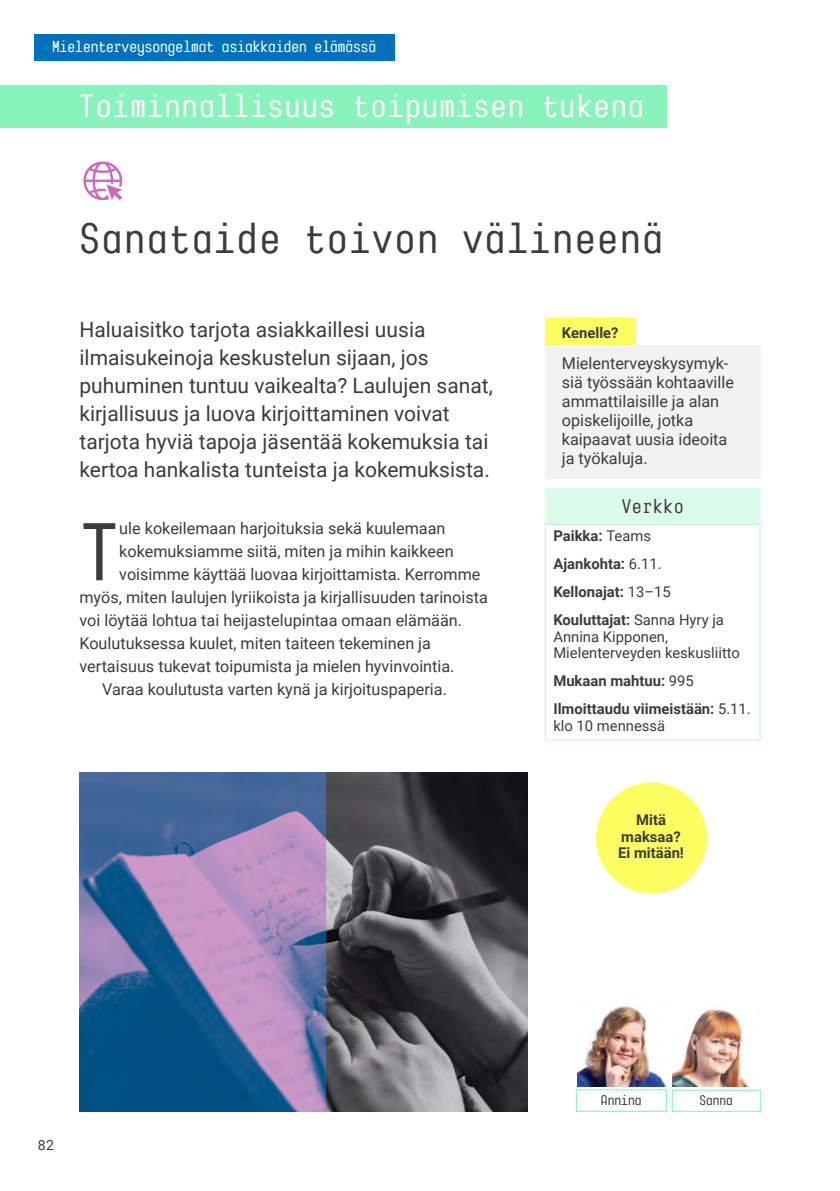
<style>
.page{position:relative;width:840px;height:1191px;background:#fff}
.page>*{position:absolute;margin:0;border:0;box-sizing:border-box;transform-origin:0 0}
.t1{font:500 83.6px "Karben 205 Mono";color:#3c3c3b}
.t2{font:500 43.2px "Karben 205 Mono";letter-spacing:.045em;color:#3c3c3b}
.t3{font:500 33px "Karben 205 Mono";letter-spacing:.045em;color:#fff}
.t4{font:21px/28px "Roboto";color:#3c3c3b}
.t5{font:500 20px "Karben 205 Mono";letter-spacing:.045em;color:#3c3c3b}
.t6{font:16.2px/19px "Roboto";color:#3c3c3b}
.t7{font:500 16.2px "Karben 205 Mono";color:#fff}
.t8{font:700 14.8px/28px "Roboto";color:#3c3c3b}
.t9{font:14.8px/16.6px "Roboto";color:#3c3c3b}
.t10{font:500 14.2px "Karben 205 Mono";color:#3c3c3b}
.t11{font:500 14px "Karben 205 Mono";color:#3c3c3b}
.t12{font:14px "Roboto";color:#3c3c3b}
.s1{font-weight:400}
</style>
<div class="page">
<img style="left:79px;top:772px;width:448px;height:339px">
<div style="left:544px;top:317px;width:91px;height:32px;background:#fdff60"></div>
<div style="left:544px;top:345px;width:216px;height:134px;background:#f2f2f2"></div>
<div style="left:544px;top:488px;width:216px;height:36px;background:#dbfbeb"></div>
<div style="left:544px;top:524px;width:216px;height:216px;border:1px solid #b8f8d7"></div>
<div style="left:595px;top:782px;width:111px;height:111px;background:#fdff60;border-radius:50%"></div>
<div style="left:575px;top:1089px;width:91px;height:22px;border:1px solid #88f3bc"></div>
<img style="left:577px;top:1006px;width:89px;height:80px">
<div style="left:34px;top:34px;width:360px;height:27px;background:#0071bc"></div>
<svg style="left:83px;top:161px;width:40px;height:40px"></svg>
<img style="left:672px;top:1008px;width:77px;height:78px">
<div style="left:671px;top:1090px;width:89px;height:21px;border:1px solid #88f3bc"></div>
<div style="left:0;top:85px;width:666px;height:43px;background:#88f3bc"></div>
<p class="t7" style="left:52px;top:37px;width:325px">Mielenterveysongelmat asiakkaiden elämässä</p>
<h3 class="t3" style="left:79px;top:88px;width:566px">Toiminnallisuus toipumisen tukena</h3>
<h2 class="t2" style="left:79px;top:215px;width:585px">Sanataide toivon välineenä</h2>
<p class="t4" style="left:79px;top:315px;width:414px">Haluaisitko tarjota asiakkaillesi uusia ilmaisukeinoja keskustelun sijaan, jos puhuminen tuntuu vaikealta? Laulujen sanat, kirjallisuus ja luova kirjoittaminen voivat tarjota hyviä tapoja jäsentää kokemuksia tai kertoa hankalista tunteista ja kokemuksista.</p>
<h1 class="t1" style="left:79px;top:506px;width:41px">T</h1>
<p class="t6" style="left:119px;top:518px;width:327px">ule kokeilemaan harjoituksia sekä kuulemaan</p>
<p class="t6" style="left:119px;top:541px;width:335px">kokemuksiamme siitä, miten ja mihin kaikkeen</p>
<p class="t6" style="left:119px;top:564px;width:362px">voisimme käyttää luovaa kirjoittamista. Kerromme</p>
<p class="t6" style="left:79px;top:587px;width:410px">myös, miten laulujen lyriikoista ja kirjallisuuden tarinoista</p>
<p class="t6" style="left:79px;top:610px;width:384px">voi löytää lohtua tai heijastelupintaa omaan elämään.</p>
<p class="t6" style="left:79px;top:633px;width:353px">Koulutuksessa kuulet, miten taiteen tekeminen ja</p>
<p class="t6" style="left:79px;top:656px;width:376px">vertaisuus tukevat toipumista ja mielen hyvinvointia.</p>
<p class="t6" style="left:102px;top:679px;width:346px">Varaa koulutusta varten kynä ja kirjoituspaperia.</p>
<p class="t8" style="left:561px;top:318px;width:58px">Kenelle?</p>
<p class="t6" style="left:561px;top:353px;width:173px">Mielenterveyskysymyk&shy;siä työssään kohtaaville ammattilaisille ja alan opiskelijoille, jotka kaipaavat uusia ideoita ja työkaluja.</p>
<p class="t5" style="left:621px;top:495px;width:63px">Verkko</p>
<p class="t8" style="left:553px;top:521px;width:172px">Paikka: <span class="s1">Teams<br></span>Ajankohta: <span class="s1">6.11.<br></span>Kellonajat: <span class="s1">13–15<br></span>Kouluttajat: <span class="s1">Sanna Hyry ja</span></p>
<p class="t9" style="left:553px;top:627px;width:188px">Annina Kipponen,<br>Mielenterveyden keskusliitto</p>
<p class="t8" style="left:553px;top:666px;width:199px">Mukaan mahtuu: <span class="s1">995<br></span>Ilmoittaudu viimeistään: <span class="s1">5.11.</span></p>
<p class="t9" style="left:553px;top:716px;width:113px">klo 10 mennessä</p>
<p class="t8" style="left:617px;top:811px;width:67px;line-height:16.6px;text-align:center">Mitä maksaa?<br>Ei mitään!</p>
<p class="t12" style="left:38px;top:1135px;width:18px">82</p>
<p class="t10" style="left:600px;top:1092px;width:42px">Annina</p>
<p class="t11" style="left:699px;top:1092px;width:35px">Sanna</p>
</div>
